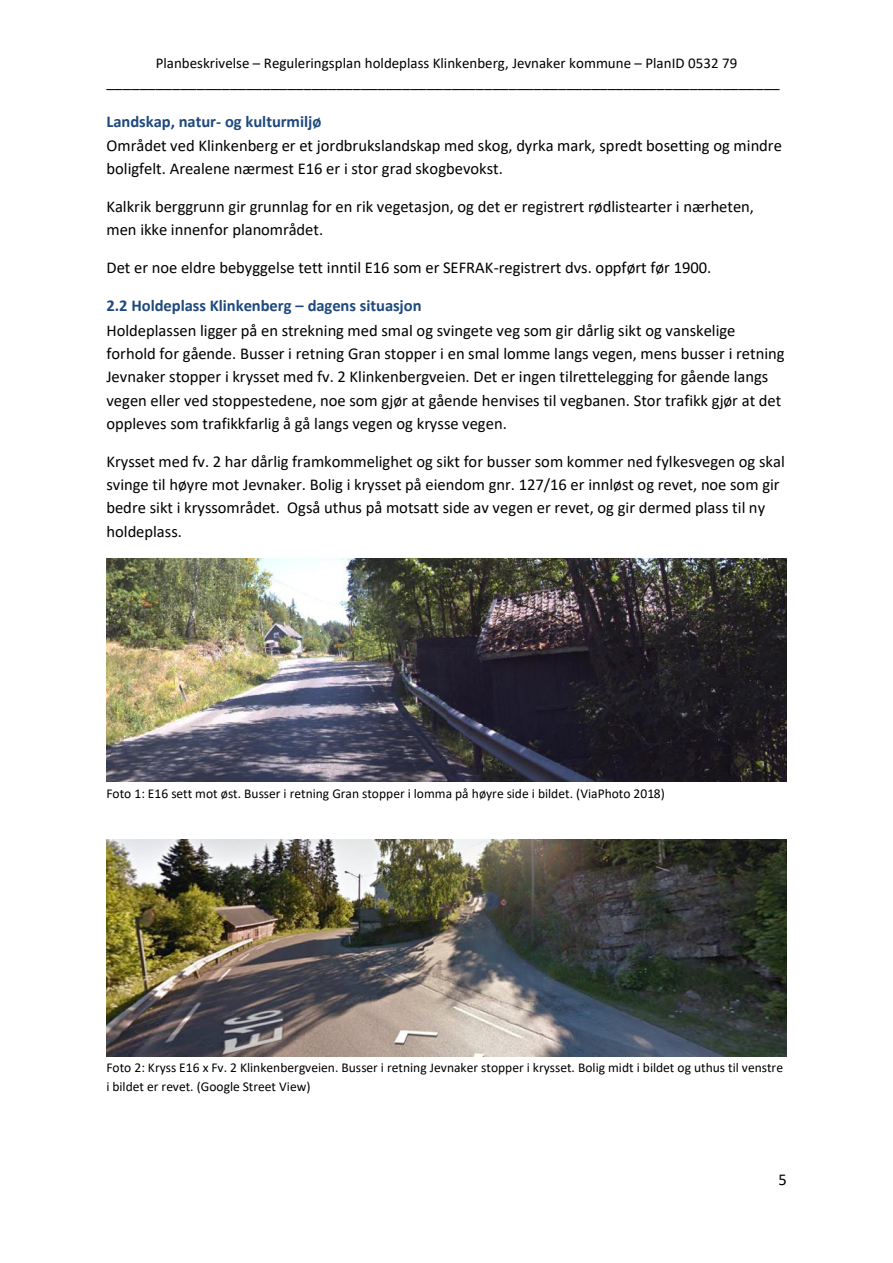
<style>
.page{position:relative;width:893px;height:1263px;background:#fff}
.page>*{position:absolute;margin:0;border:0;box-sizing:border-box;transform-origin:0 0}
.t1{font:16.5px/23.2px "Calibri";color:#000}
.t2{font:700 16.5px "Calibri";letter-spacing:-.005em;color:#1f497d}
.t3{font:15px "Calibri";color:#000}
.t4{font:13.5px/19.2px "Calibri";color:#000}
</style>
<div class="page">
<img style="left:106px;top:559px;width:681px;height:223px">
<img style="left:106px;top:839px;width:681px;height:217px">
<p class="t3" style="left:156px;top:56px;width:583px">Planbeskrivelse – Reguleringsplan holdeplass Klinkenberg, Jevnaker kommune – PlanID 0532 79</p>
<p class="t1" style="left:106px;top:71px;width:675px">__________________________________________________________________________________</p>
<p class="t2" style="left:106px;top:115px;width:217px">Landskap, natur- og kulturmiljø</p>
<p class="t1" style="left:106px;top:135px;width:677px">Området ved Klinkenberg er et jordbrukslandskap med skog, dyrka mark, spredt bosetting og mindre boligfelt. Arealene nærmest E16 er i stor grad skogbevokst.</p>
<p class="t1" style="left:106px;top:196px;width:649px">Kalkrik berggrunn gir grunnlag for en rik vegetasjon, og det er registrert rødlistearter i nærheten, men ikke innenfor planområdet.</p>
<p class="t1" style="left:106px;top:258px;width:606px">Det er noe eldre bebyggelse tett inntil E16 som er SEFRAK-registrert dvs. oppført før 1900.</p>
<p class="t2" style="left:106px;top:299px;width:317px">2.2 Holdeplass Klinkenberg – dagens situasjon</p>
<p class="t1" style="left:106px;top:320px;width:680px">Holdeplassen ligger på en strekning med smal og svingete veg som gir dårlig sikt og vanskelige forhold for gående. Busser i retning Gran stopper i en smal lomme langs vegen, mens busser i retning Jevnaker stopper i krysset med fv. 2 Klinkenbergveien. Det er ingen tilrettelegging for gående langs vegen eller ved stoppestedene, noe som gjør at gående henvises til vegbanen. Stor trafikk gjør at det oppleves som trafikkfarlig å gå langs vegen og krysse vegen.</p>
<p class="t1" style="left:106px;top:451px;width:680px">Krysset med fv. 2 har dårlig framkommelighet og sikt for busser som kommer ned fylkesvegen og skal svinge til høyre mot Jevnaker. Bolig i krysset på eiendom gnr. 127/16 er innløst og revet, noe som gir bedre sikt i kryssområdet. Også uthus på motsatt side av vegen er revet, og gir dermed plass til ny holdeplass.</p>
<p class="t4" style="left:106px;top:785px;width:560px">Foto 1: E16 sett mot øst. Busser i retning Gran stopper i lomma på høyre side i bildet. (ViaPhoto 2018)</p>
<p class="t4" style="left:106px;top:1059px;width:678px">Foto 2: Kryss E16 x Fv. 2 Klinkenbergveien. Busser i retning Jevnaker stopper i krysset. Bolig midt i bildet og uthus til venstre i bildet er revet. (Google Street View)</p>
<p class="t1" style="left:778px;top:1170px;width:10px">5</p>
</div>
